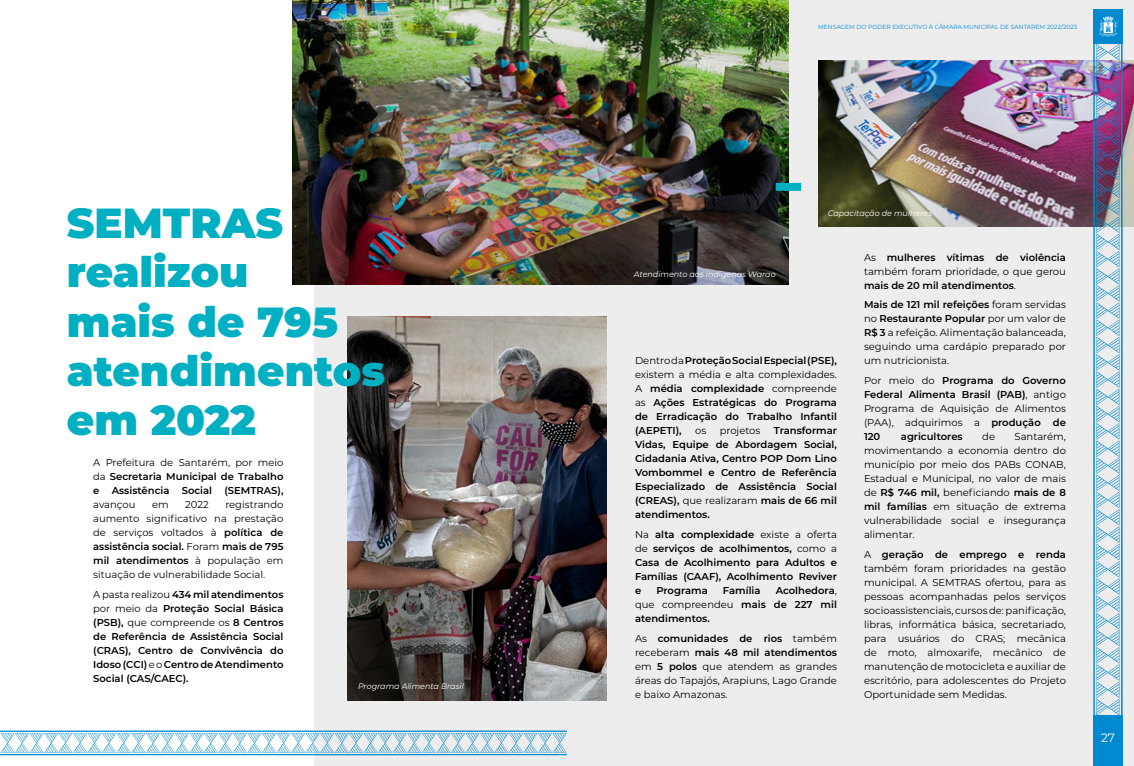
<style>
.page{position:relative;width:1134px;height:766px;background:#fff}
.page>*{position:absolute;margin:0;border:0;box-sizing:border-box;transform-origin:0 0}
.t1{font:900 42px/49.1px "Montserrat";color:#00afc1}
.t2{font:12px "Montserrat";color:#fff}
.t3{font:10px/14px "Montserrat";color:#000;text-align:justify}
.t4{font:600 10px/14px "Montserrat";color:#000;text-align:justify}
.t5{font:italic 8px "Montserrat";color:#fff}
.t6{font:6px "Montserrat";color:#0089cf}
.s1{font-weight:400}
.s2{font-weight:600}
</style>
<div class="page">
<div style="left:315px;top:0;width:819px;height:765px;background:#ededed"></div>
<img style="left:292px;top:0;width:496px;height:284px">
<img style="left:818px;top:60px;width:316px;height:167px">
<img style="left:347px;top:316px;width:260px;height:384px">
<div style="left:776px;top:183px;width:25px;height:8px;background:#00afc1"></div>
<div style="left:1093px;top:715px;width:30px;height:50px;background:#0089cf"></div>
<div style="left:1093px;top:9px;width:30px;height:34px;background:#0089cf"></div>
<img style="left:1093px;top:16px;width:30px;height:699px">
<svg style="left:0;top:730px;width:567px;height:25px"></svg>
<h1 class="t1" style="left:67px;top:196px;width:320px">SEMTRAS realizou<br>mais de 795 atendimentos em 2022</h1>
<p class="t4" style="left:93px;top:455px;width:192px"><span class="s1">A Prefeitura de Santarém, por meio da</span> Secretaria Municipal de Trabalho e Assistência Social (SEMTRAS),</p>
<p class="t3" style="left:93px;top:497px;width:44px">avançou</p>
<p class="t3" style="left:152px;top:497px;width:18px">em</p>
<p class="t3" style="left:185px;top:497px;width:25px">2022</p>
<p class="t3" style="left:93px;top:497px;width:192px;text-indent:132px">registrando aumento significativo na prestação de serviços voltados à <span class="s2">política de assistência social.</span> Foram <span class="s2">mais de 795 mil atendimentos</span> à população em situação de vulnerabilidade Social.</p>
<p class="t4" style="left:93px;top:587px;width:192px"><span class="s1">A pasta realizou</span> 434 mil atendimentos <span class="s1">por meio da</span> Proteção Social Básica (PSB), <span class="s1">que compreende os</span> 8 Centros de Referência de Assistência Social (CRAS), Centro de Convivência do Idoso (CCI) <span class="s1">e o</span> Centro de Atendimento Social (CAS/CAEC).</p>
<p class="t5" style="left:358px;top:680px;width:107px">Programa Alimenta Brasil</p>
<p class="t6" style="left:818px;top:23px;width:261px">MENSAGEM DO PODER EXECUTIVO À CÂMARA MUNICIPAL DE SANTARÉM 2022/2023</p>
<p class="t5" style="left:828px;top:207px;width:106px">Capacitação de mulheres</p>
<p class="t5" style="left:634px;top:268px;width:143px">Atendimento aos indígenas Warao</p>
<p class="t4" style="left:635px;top:353px;width:203px"><span class="s1">Dentro da</span> Proteção Social Especial (PSE), <span class="s1">existem a média e alta complexidades.<br>A</span> média complexidade <span class="s1">compreende as</span> Ações Estratégicas do Programa de Erradicação do Trabalho Infantil (AEPETI),</p>
<p class="t4" style="left:635px;top:423px;width:203px;text-indent:139px">Transformar Vidas, Equipe de Abordagem Social, Cidadania Ativa, Centro POP Dom Lino Vombommel e Centro de Referência Especializado de Assistência Social (CREAS), <span class="s1">que realizaram</span> mais de 66 mil atendimentos.</p>
<p class="t4" style="left:635px;top:527px;width:203px"><span class="s1">Na</span> alta complexidade <span class="s1">existe a oferta de</span> serviços de acolhimentos, <span class="s1">como a </span>Casa de Acolhimento para Adultos e Famílias (CAAF), Acolhimento Reviver e</p>
<p class="t3" style="left:695px;top:423px;width:13px">os</p>
<p class="t3" style="left:720px;top:423px;width:42px">projetos</p>
<p class="t4" style="left:656px;top:583px;width:53px">Programa</p>
<p class="t4" style="left:723px;top:583px;width:39px">Família</p>
<p class="t4" style="left:635px;top:583px;width:203px;text-indent:141px">Acolhedora<span class="s1">, que compreendeu</span> mais de 227 mil atendimentos.</p>
<p class="t3" style="left:635px;top:630px;width:203px">As <span class="s2">comunidades de rios</span> também receberam <span class="s2">mais 48 mil atendimentos </span>em <span class="s2">5 polos</span> que atendem as grandes áreas do Tapajós, Arapiuns, Lago Grande e baixo Amazonas.</p>
<p class="t4" style="left:864px;top:249px;width:203px"><span class="s1">As</span> mulheres vítimas de violência <span class="s1">também foram prioridade, o que gerou </span>mais de 20 mil atendimentos<span class="s1">.</span></p>
<p class="t3" style="left:864px;top:297px;width:203px"><span class="s2">Mais de 121 mil refeições</span> foram servidas no <span class="s2">Restaurante Popular</span> por um valor de <span class="s2">R$ 3</span> a refeição. Alimentação balanceada, seguindo uma cardápio preparado por um nutricionista.</p>
<p class="t3" style="left:864px;top:373px;width:203px">Por meio do <span class="s2">Programa do Governo Federal Alimenta Brasil (PAB)</span>, antigo Programa de Aquisição de Alimentos (PAA), adquirimos a <span class="s2">produção de 120</span></p>
<p class="t4" style="left:901px;top:429px;width:63px">agricultores</p>
<p class="t3" style="left:982px;top:429px;width:14px">de</p>
<p class="t3" style="left:864px;top:429px;width:203px;text-indent:150px">Santarém, movimentando a economia dentro do município por meio dos PABs CONAB, Estadual e Municipal, no valor de mais de <span class="s2">R$ 746 mil,</span> beneficiando <span class="s2">mais de 8 mil famílias</span> em situação de extrema vulnerabilidade social e insegurança alimentar.</p>
<p class="t3" style="left:864px;top:546px;width:203px">A <span class="s2">geração de emprego e renda </span>também foram prioridades na gestão municipal. A SEMTRAS ofertou, para as pessoas acompanhadas pelos serviços socioassistenciais, cursos de: panificação, libras, informática básica, secretariado, para usuários do CRAS; mecânica de moto, almoxarife, mecânico de manutenção de motocicleta e auxiliar de escritório, para adolescentes do Projeto Oportunidade sem Medidas.</p>
<p class="t2" style="left:1101px;top:728px;width:15px">27</p>
</div>
